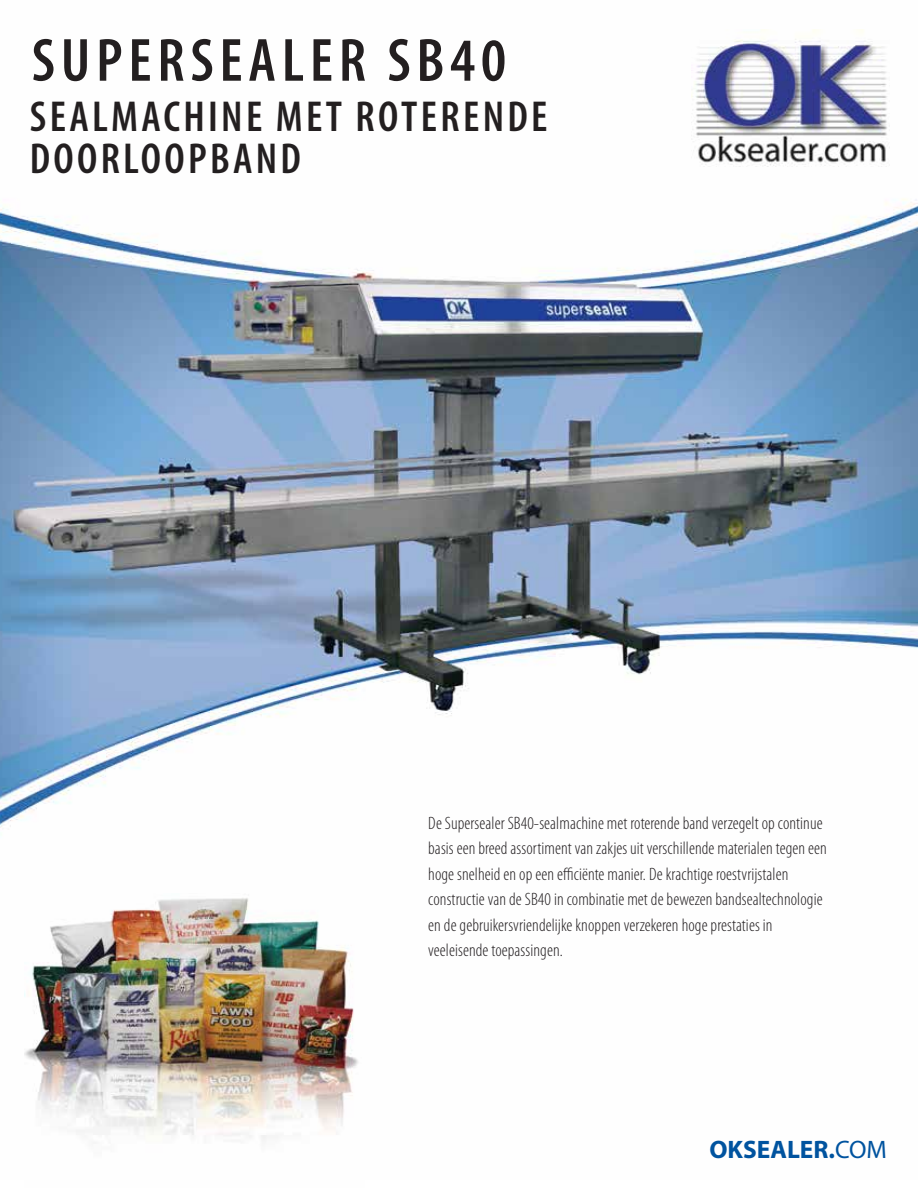
<style>
.page{position:relative;width:918px;height:1188px;background:#fff}
.page>*{position:absolute;margin:0;border:0;box-sizing:border-box;transform-origin:0 0}
.t1{font:600 condensed 61.5px "Myriad Pro";letter-spacing:.095em;color:#231f20}
.t2{font:600 condensed 43.5px/42px "Myriad Pro";letter-spacing:.075em;color:#231f20}
.t3{font:700 25.35px "Myriad";color:#00539f}
.t4{font:300 condensed 18px/25.5px "Myriad Pro";letter-spacing:.005em;color:#231f21}
.s1{font-weight:400}
</style>
<div class="page">
<img style="left:0;top:198px;width:918px;height:857px">
<img style="left:25px;top:894px;width:340px;height:247px">
<img style="left:691px;top:29px;width:199px;height:138px">
<p class="t1" style="left:32px;top:27px;width:476px">SUPERSEALER SB40</p>
<p class="t2" style="left:30px;top:96px;width:519px">SEALMACHINE MET ROTERENDE<br>DOORLOOPBAND</p>
<p class="t4" style="left:428px;top:810px;width:400px">De Supersealer SB40-sealmachine met roterende band verzegelt op continue basis een breed assortiment van zakjes uit verschillende materialen tegen een hoge snelheid en op een efficiënte manier. De krachtige roestvrijstalen constructie van de SB40 in combinatie met de bewezen bandsealtechnologie en de gebruikersvriendelijke knoppen verzekeren hoge prestaties in veeleisende toepassingen.</p>
<p class="t3" style="left:709px;top:1136px;width:179px">OKSEALER.<span class="s1">COM</span></p>
</div>
